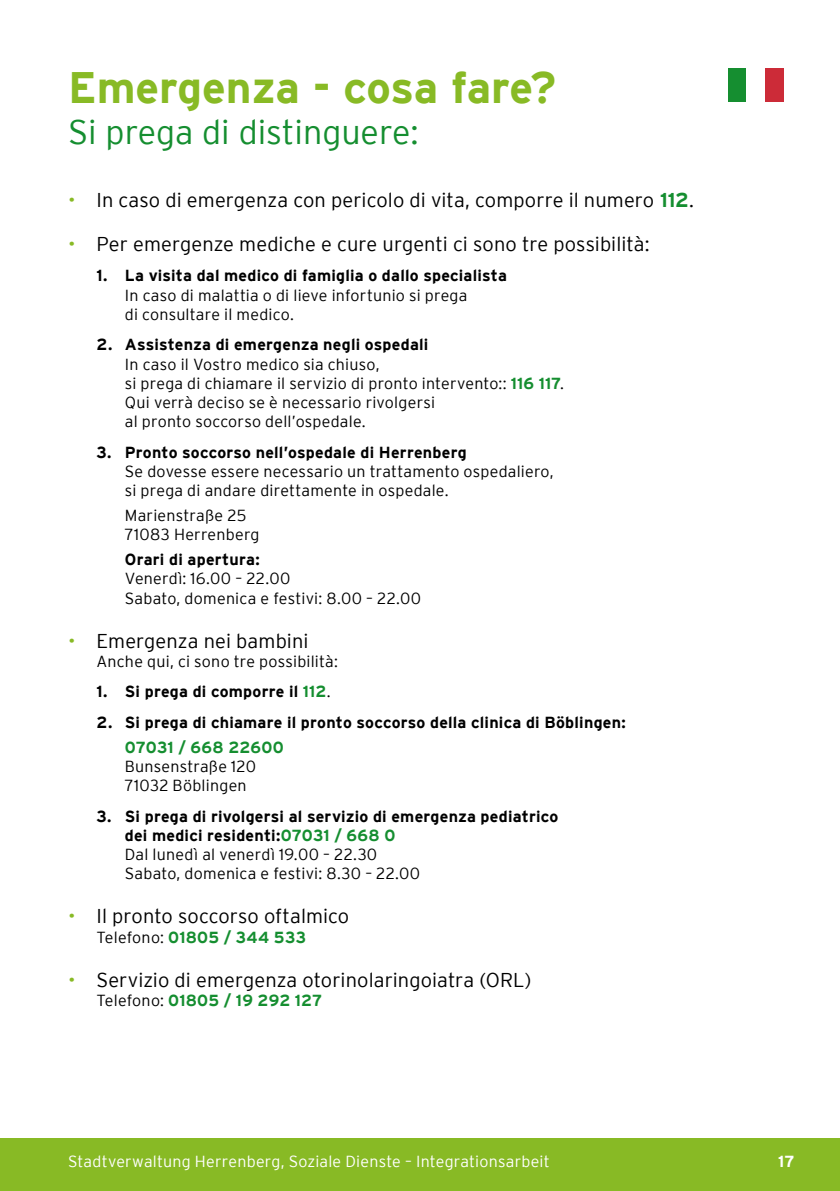
<style>
.page{position:relative;width:840px;height:1191px;background:#fff}
.page>*{position:absolute;margin:0;border:0;box-sizing:border-box;transform-origin:0 0}
.t1{font:700 44px "Interstate";letter-spacing:-.005em;color:#88ba25}
.t2{font:300 34px "Interstate";color:#158e30}
.t3{font:300 20px "Interstate";letter-spacing:.005em;color:#000}
.t4{font:300 16px "Interstate";letter-spacing:.015em;color:#000}
.t5{font:700 16px "Interstate";letter-spacing:.015em;color:#000}
.t6{font:300 16px "Interstate";letter-spacing:.015em;color:#fff}
.t7{font:700 16px "Interstate";letter-spacing:.01em;color:#158e30}
.t8{font:700 16px "Interstate";color:#fff}
.s1{color:#88ba25}
.s2{font-weight:700;color:#158e30}
.s3{color:#158e30}
.s4{font-weight:300}
.s5{font-weight:300;color:#000}
</style>
<div class="page">
<div style="left:0;top:1138px;width:839px;height:53px;background:#88ba25"></div>
<div style="left:727px;top:68px;width:19px;height:33px;background:#158e30"></div>
<div style="left:764px;top:68px;width:18px;height:33px;background:#cc2b38"></div>
<p class="t1" style="left:68px;top:63px;width:489px">Emergenza - cosa fare?</p>
<p class="t2" style="left:68px;top:113px;width:352px">Si prega di distinguere:</p>
<p class="t3" style="left:68px;top:189px;width:627px"><span class="s1">•</span> In caso di emergenza con pericolo di vita, comporre il numero <span class="s2">112</span>.</p>
<p class="t3" style="left:68px;top:233px;width:582px"><span class="s1">•</span> Per emergenze mediche e cure urgenti ci sono tre possibilità:</p>
<p class="t5" style="left:96px;top:267px;width:412px">1. La visita dal medico di famiglia o dallo specialista</p>
<p class="t4" style="left:125px;top:286px;width:344px">In caso di malattia o di lieve infortunio si prega</p>
<p class="t4" style="left:125px;top:305px;width:170px">di consultare il medico.</p>
<p class="t5" style="left:96px;top:336px;width:333px">2. Assistenza di emergenza negli ospedali</p>
<p class="t4" style="left:125px;top:355px;width:256px">In caso il Vostro medico sia chiuso,</p>
<p class="t4" style="left:125px;top:374px;width:440px">si prega di chiamare il servizio di pronto intervento:: <span class="s2">116 117</span>.</p>
<p class="t4" style="left:125px;top:393px;width:311px">Qui verrà deciso se è necessario rivolgersi</p>
<p class="t4" style="left:125px;top:412px;width:242px">al pronto soccorso dell’ospedale.</p>
<p class="t5" style="left:96px;top:443px;width:371px">3. Pronto soccorso nell’ospedale di Herrenberg</p>
<p class="t4" style="left:125px;top:462px;width:430px">Se dovesse essere necessario un trattamento ospedaliero,</p>
<p class="t4" style="left:125px;top:481px;width:325px">si prega di andare direttamente in ospedale.</p>
<p class="t4" style="left:125px;top:506px;width:123px">Marienstraße 25</p>
<p class="t4" style="left:125px;top:525px;width:136px">71083 Herrenberg</p>
<p class="t5" style="left:125px;top:550px;width:136px">Orari di apertura:</p>
<p class="t4" style="left:125px;top:570px;width:167px">Venerdì: 16.00 – 22.00</p>
<p class="t4" style="left:125px;top:589px;width:297px">Sabato, domenica e festivi: 8.00 – 22.00</p>
<p class="t3" style="left:68px;top:629px;width:242px"><span class="s1">•</span> Emergenza nei bambini</p>
<p class="t4" style="left:96px;top:652px;width:243px">Anche qui, ci sono tre possibilità:</p>
<p class="t5" style="left:96px;top:683px;width:235px">1. Si prega di comporre il <span class="s3">112</span><span class="s4">.</span></p>
<p class="t5" style="left:96px;top:713px;width:530px">2. Si prega di chiamare il pronto soccorso della clinica di Böblingen:</p>
<p class="t7" style="left:125px;top:738px;width:160px">07031 / 668 22600</p>
<p class="t4" style="left:125px;top:757px;width:133px">Bunsenstraße 120</p>
<p class="t4" style="left:125px;top:776px;width:123px">71032 Böblingen</p>
<p class="t5" style="left:96px;top:807px;width:463px">3. Si prega di rivolgersi al servizio di emergenza pediatrico</p>
<p class="t5" style="left:125px;top:826px;width:272px">dei medici residenti:<span class="s3">07031 / 668 0</span></p>
<p class="t4" style="left:125px;top:845px;width:254px">Dal lunedì al venerdì 19.00 – 22.30</p>
<p class="t4" style="left:125px;top:864px;width:297px">Sabato, domenica e festivi: 8.30 – 22.00</p>
<p class="t3" style="left:68px;top:905px;width:282px"><span class="s1">•</span> Il pronto soccorso oftalmico</p>
<p class="t7" style="left:96px;top:928px;width:211px"><span class="s5">Telefono:</span> 01805 / 344 533</p>
<p class="t3" style="left:68px;top:968px;width:464px"><span class="s1">•</span> Servizio di emergenza otorinolaringoiatra (ORL)</p>
<p class="t7" style="left:96px;top:991px;width:227px"><span class="s5">Telefono:</span> 01805 / 19 292 127</p>
<p class="t6" style="left:68px;top:1152px;width:483px">Stadtverwaltung Herrenberg, Soziale Dienste – Integrationsarbeit</p>
<p class="t8" style="left:777px;top:1152px;width:18px">17</p>
</div>
